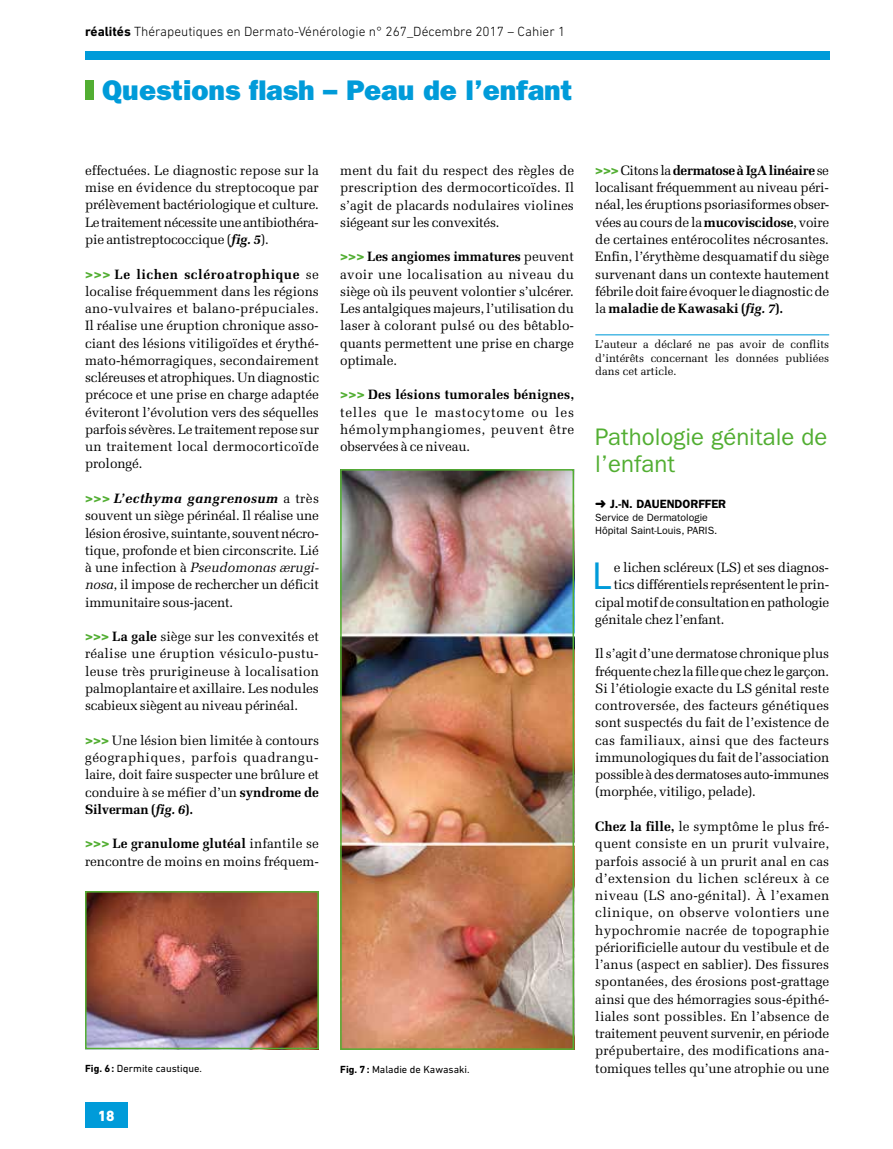
<style>
.page{position:relative;width:893px;height:1149px;background:#fff}
.page>*{position:absolute;margin:0;border:0;box-sizing:border-box;transform-origin:0 0}
.t1{font:38.7px "ITC Franklin Gothic Std";color:#009bd9}
.t2{font:28.5px "ITC Franklin Gothic Std Hvy";color:#009bd9}
.t3{font:24px/27px "ITC Franklin Gothic Std";color:#52ae32}
.t4{font:800 15px "DIN Next LT Pro";color:#fff}
.t5{font:13.5px/17.2px "Melior";letter-spacing:-.015em;color:#000;text-align:justify}
.t6{font:300 13.5px "DIN Next LT Pro";color:#000}
.t7{font:600 12px "ITC Franklin Gothic Std";color:#000}
.t8{font:11.25px/13.5px "Melior";color:#000;text-align:justify}
.t9{font:10.5px "DIN Next LT Pro";color:#000}
.t10{font:10.5px/12.6px "ITC Franklin Gothic Std";color:#000}
.s1{font-weight:700}
.s2{font-weight:700;font-style:italic}
.s3{font-family:"ITC Franklin Gothic Std";font-weight:600;color:#52ae32}
.s4{font-style:italic}
</style>
<div class="page">
<div style="left:85px;top:51px;width:744px;height:9px;background:#009bd9"></div>
<div style="left:85px;top:81px;width:9px;height:19px;background:#52ae32"></div>
<div style="left:85px;top:1101px;width:43px;height:26px;background:#009bd9"></div>
<img style="left:88px;top:893px;width:228px;height:152px">
<div style="left:85px;top:890px;width:234px;height:158px;border:2px solid #52ae32"></div>
<img style="left:343px;top:472px;width:228px;height:574px">
<div style="left:340px;top:469px;width:234px;height:580px;border:2px solid #52ae32"></div>
<hr style="left:595px;top:334px;width:234px;height:1px;background:#009bd9">
<p class="t6" style="left:85px;top:23px;width:482px"><span class="s1">réalités</span> Thérapeutiques en Dermato-Vénérologie n° 267_Décembre 2017 – Cahier 1</p>
<h2 class="t2" style="left:102px;top:74px;width:472px">Questions flash – Peau de l’enfant</h2>
<p class="t5" style="left:85px;top:162px;width:235px">effectuées. Le diagnostic repose sur la mise en évidence du streptocoque par prélèvement bactériologique et culture.<br>Le traitement nécessite une antibiothéra&shy;pie antistreptococcique (<span class="s2">fig. 5</span>).</p>
<p class="t5" style="left:85px;top:265px;width:236px"><span class="s3">&gt;&gt;&gt;</span> <span class="s1">Le lichen scléroatrophique</span> se localise fréquemment dans les régions ano-vulvaires et balano-prépuciales.<br>Il réalise une éruption chronique asso&shy;ciant des lésions vitiligoïdes et érythé&shy;mato-hémorragiques, secondairement scléreuses et atrophiques. Un diagnostic précoce et une prise en charge adaptée éviteront l’évolution vers des séquelles parfois sévères. Le traitement repose sur un traitement local dermocorticoïde prolongé.</p>
<p class="t5" style="left:85px;top:489px;width:235px"><span class="s3">&gt;&gt;&gt;</span> <span class="s2">L’ecthyma gangrenosum</span> a très souvent un siège périnéal. Il réalise une lésion érosive, suintante, souvent nécro&shy;tique, profonde et bien circonscrite. Lié à une infection à <span class="s4">Pseudomonas ærugi&shy;nosa</span>, il impose de rechercher un déficit immunitaire sous-jacent.</p>
<p class="t5" style="left:85px;top:627px;width:235px"><span class="s3">&gt;&gt;&gt;</span> <span class="s1">La gale</span> siège sur les convexités et réalise une éruption vésiculo-pustu&shy;leuse très prurigineuse à localisation palmoplantaire et axillaire. Les nodules scabieux siègent au niveau périnéal.</p>
<p class="t5" style="left:85px;top:731px;width:236px"><span class="s3">&gt;&gt;&gt;</span> Une lésion bien limitée à contours géographiques, parfois quadrangu&shy;laire, doit faire suspecter une brûlure et conduire à se méfier d’un <span class="s1">syndrome de Silverman (</span><span class="s2">fig. 6</span><span class="s1">).</span></p>
<p class="t5" style="left:85px;top:834px;width:235px"><span class="s3">&gt;&gt;&gt;</span> <span class="s1">Le granulome glutéal</span> infantile se rencontre de moins en moins fréquem-</p>
<p class="t5" style="left:340px;top:162px;width:236px">ment du fait du respect des règles de prescription des dermocorticoïdes. Il s’agit de placards nodulaires violines siégeant sur les convexités.</p>
<p class="t5" style="left:340px;top:248px;width:235px"><span class="s3">&gt;&gt;&gt;</span> <span class="s1">Les angiomes immatures</span> peuvent avoir une localisation au niveau du siège où ils peuvent volontier s’ulcérer.<br>Les antalgiques majeurs, l’utilisation du laser à colorant pulsé ou des bêtablo&shy;quants permettent une prise en charge optimale.</p>
<p class="t5" style="left:340px;top:386px;width:235px"><span class="s3">&gt;&gt;&gt;</span> <span class="s1">Des lésions tumorales bénignes, </span>telles que le mastocytome ou les hémolymphangiomes, peuvent être observées à ce niveau.</p>
<p class="t9" style="left:85px;top:1062px;width:118px"><span class="s1">Fig. 6:</span> Dermite caustique.</p>
<p class="t9" style="left:340px;top:1062px;width:131px"><span class="s1">Fig. 7:</span> Maladie de Kawasaki.</p>
<p class="t4" style="left:98px;top:1106px;width:18px">18</p>
<p class="t5" style="left:595px;top:162px;width:235px"><span class="s3">&gt;&gt;&gt;</span> Citons la <span class="s1">dermatose à IgA linéaire</span> se localisant fréquemment au niveau péri&shy;néal, les éruptions psoriasiformes obser&shy;vées au cours de la <span class="s1">mucoviscidose</span>, voire de certaines entérocolites nécrosantes.<br>Enfin, l’érythème desquamatif du siège survenant dans un contexte hautement fébrile doit faire évoquer le diagnostic de la <span class="s1">maladie de Kawasaki (</span><span class="s2">fig. 7</span><span class="s1">).</span></p>
<p class="t8" style="left:595px;top:337px;width:235px">L’auteur a déclaré ne pas avoir de conflits d’intérêts concernant les données publiées dans cet article.</p>
<h3 class="t3" style="left:595px;top:424px;width:234px">Pathologie génitale de l’enfant</h3>
<p class="t7" style="left:595px;top:497px;width:132px">➜ J.-N. DAUENDORFFER</p>
<p class="t10" style="left:595px;top:511px;width:124px">Service de Dermatologie<br>Hôpital Saint-Louis, PARIS.</p>
<h1 class="t1" style="left:592px;top:553px;width:21px">L</h1>
<p class="t5" style="left:614px;top:558px;width:217px">e lichen scléreux (LS) et ses diagnos-</p>
<p class="t5" style="left:614px;top:576px;width:217px">tics différentiels représentent le prin-</p>
<p class="t5" style="left:595px;top:593px;width:235px">cipal motif de consultation en pathologie</p>
<p class="t5" style="left:595px;top:610px;width:131px">génitale chez l’enfant.</p>
<p class="t5" style="left:595px;top:645px;width:236px">Il s’agit d’une dermatose chronique plus fréquente chez la fille que chez le garçon.<br>Si l’étiologie exacte du LS génital reste controversée, des facteurs génétiques sont suspectés du fait de l’existence de cas familiaux, ainsi que des facteurs immunologiques du fait de l’association possible à des dermatoses auto-immunes (morphée, vitiligo, pelade).</p>
<p class="t5" style="left:595px;top:817px;width:236px"><span class="s1">Chez la fille,</span> le symptôme le plus fré&shy;quent consiste en un prurit vulvaire, parfois associé à un prurit anal en cas d’extension du lichen scléreux à ce niveau (LS ano-génital). À l’examen clinique, on observe volontiers une hypochromie nacrée de topographie périorificielle autour du vestibule et de l’anus (aspect en sablier). Des fissures spontanées, des érosions post-grattage ainsi que des hémorragies sous-épithé&shy;liales sont possibles. En l’absence de traitement peuvent survenir, en période prépubertaire, des modifications ana&shy;tomiques telles qu’une atrophie ou une</p>
</div>
